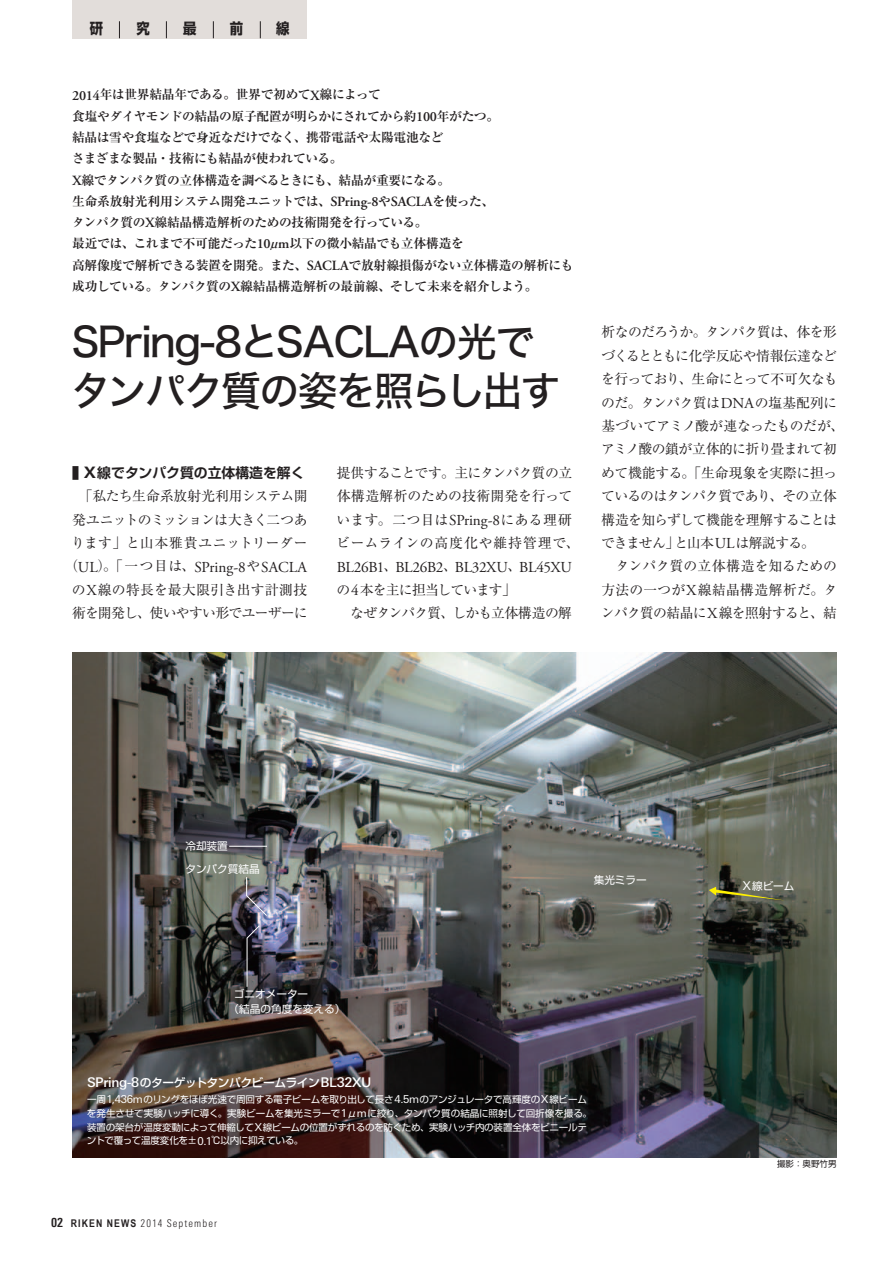
<style>
.page{position:relative;width:893px;height:1263px;background:#fff}
.page>*{position:absolute;margin:0;border:0;box-sizing:border-box;transform-origin:0 0}
.t1{font:40.35px/48.9px "Hira Kaku Std W5";letter-spacing:-.05em;color:#231f20}
.t2{font:15.15px "Adobe Garamond Pro";letter-spacing:-.01em;color:#231f20}
.t3{font:700 14.85px "Shin Go Pr 6";color:#231f20;scale:.9 1}
.t4{font:13.8px/23.4px "Ryumin Pr 6";letter-spacing:-.035em;color:#231f20}
.t5{font:13.8px/23.4px "Ryumin Pr 6";color:#231f20}
.t6{font:13.8px/23.4px "Ryumin Pr 6";letter-spacing:-.06em;color:#231f20}
.t7{font:700 13.8px "Shin Go Pr 6 De";color:#231f20}
.t8{font:700 12.75px/21.3px "Ryumin Pr 6";letter-spacing:-.03em;color:#231f20}
.t9{font:500 11.7px "Shin Go Pr 6";letter-spacing:-.035em;color:#fff}
.t10{font:10.65px/22.4px "Shin Go Pr 6";color:#fff}
.t11{font:300 condensed 10.65px "Linotype Univers";letter-spacing:.1em;color:#231f20}
.t12{font:9.6px/13.8px "Shin Go Pr 6";letter-spacing:-.025em;color:#fff}
.t13{font:8.55px "Shin Go Pr 6";color:#231f20}
.s1{font-family:"Adobe Garamond Pro";font-weight:600;font-size:14.1px}
.s2{font-size:15.9px}
.s3{font-family:"Linotype Univers Basic";font-size:15.75px}
.s4{font-family:"Ryumin Pr 6";font-size:13.8px}
.s5{font-family:"Adobe Garamond Pro";font-size:15.15px}
.s6{font-family:"Linotype Univers Basic";font-size:12.15px}
.s7{font-family:"Linotype Univers Basic";font-size:13.35px}
.s8{font-family:"Linotype Univers Basic";font-size:10.95px}
.s9{font-weight:700;font-size:12.75px}
.s10{font-family:"Arial Narrow";font-weight:700;font-stretch:normal}
</style>
<div class="page">
<img style="left:72px;top:653px;width:765px;height:505px">
<svg style="left:709px;top:887px;width:76px;height:13px"></svg>
<svg style="left:246px;top:925px;width:14px;height:62px"></svg>
<svg style="left:246px;top:876px;width:22px;height:40px"></svg>
<hr style="left:229px;top:846px;width:38px;height:1px;background:#fff">
<div style="left:72px;top:0;width:235px;height:38px;background:#e2ddda"></div>
<svg style="left:119px;top:21px;width:1px;height:17px"></svg>
<svg style="left:166px;top:21px;width:1px;height:17px"></svg>
<svg style="left:213px;top:21px;width:1px;height:17px"></svg>
<svg style="left:260px;top:21px;width:1px;height:17px"></svg>
<p class="t3" style="left:90px;top:17px;width:16px">研</p>
<p class="t3" style="left:136px;top:17px;width:16px">究</p>
<p class="t3" style="left:183px;top:17px;width:16px">最</p>
<p class="t3" style="left:230px;top:17px;width:16px">前</p>
<p class="t3" style="left:276px;top:17px;width:16px">線</p>
<p class="t8" style="left:72px;top:83px;width:503px"><span class="s1">2014</span>年は世界結晶年である。世界で初めて<span class="s1">X</span>線によって<br>食塩やダイヤモンドの結晶の原子配置が明らかにされてから約<span class="s1">100</span>年がたつ。<br>結晶は雪や食塩などで身近なだけでなく、携帯電話や太陽電池など<br>さまざまな製品・技術にも結晶が使われている。<br><span class="s1">X</span>線でタンパク質の立体構造を調べるときにも、結晶が重要になる。<br>生命系放射光利用システム開発ユニットでは、<span class="s1">SPring-8</span>や<span class="s1">SACLA</span>を使った、<br>タンパク質の<span class="s1">X</span>線結晶構造解析のための技術開発を行っている。<br>最近では、これまで不可能だった<span class="s1">10</span>µ<span class="s1">m</span>以下の微小結晶でも立体構造を<br>高解像度で解析できる装置を開発。また、<span class="s1">SACLA</span>で放射線損傷がない立体構造の解析にも成功している。タンパク質の<span class="s1">X</span>線結晶構造解析の最前線、そして未来を紹介しよう。</p>
<h1 class="t1" style="left:71px;top:317px;width:491px">SPring-8とSACLAの光でタンパク質の姿を照らし出す</h1>
<p class="t7" style="left:72px;top:461px;width:234px"><span class="s2">■</span> <span class="s3">X</span>線でタンパク質の立体構造を解く</p>
<p class="t4" style="left:71px;top:484px;width:238px;text-align:center">「私たち生命系放射光利用システム開発ユニットのミッションは大きく二つあります」と山本雅貴ユニットリーダー</p>
<p class="t2" style="left:64px;top:558px;width:244px"><span class="s4">（</span>UL<span class="s4">）。「一つ目は、</span>SPring-8<span class="s4">や</span>SACLA</p>
<p class="t4" style="left:72px;top:577px;width:237px">の<span class="s5">X</span>線の特長を最大限引き出す計測技術を開発し、使いやすい形でユーザーに</p>
<p class="t5" style="left:336px;top:460px;width:245px">提供することです。主にタンパク質の立体構造解析のための技術開発を行っています。二つ目は<span class="s5">SPring-8</span>にある理研ビームラインの高度化や維持管理で、</p>
<p class="t2" style="left:337px;top:558px;width:237px">BL26B1<span class="s4">、</span>BL26B2<span class="s4">、</span>BL32XU<span class="s4">、</span>BL45XU</p>
<p class="t6" style="left:350px;top:577px;width:223px;text-indent:-14px">の<span class="s5">4</span>本を主に担当しています」<br>なぜタンパク質、しかも立体構造の解</p>
<p class="t4" style="left:601px;top:320px;width:245px">析なのだろうか。タンパク質は、体を形づくるとともに化学反応や情報伝達などを行っており、生命にとって不可欠なものだ。タンパク質は<span class="s5">DNA</span>の塩基配列に基づいてアミノ酸が連なったものだが、アミノ酸の鎖が立体的に折り畳まれて初めて機能する。「生命現象を実際に担っているのはタンパク質であり、その立体構造を知らずして機能を理解することはできません」と山本<span class="s5">UL</span>は解説する。</p>
<p class="t4" style="left:601px;top:554px;width:238px;text-align:justify;text-indent:15px">タンパク質の立体構造を知るための方法の一つが<span class="s5">X</span>線結晶構造解析だ。タンパク質の結晶に<span class="s5">X</span>線を照射すると、結</p>
<p class="t10" style="left:185px;top:834px;width:76px">冷却装置<br>タンパク質結晶</p>
<p class="t10" style="left:229px;top:986px;width:118px;line-height:14.9px;text-indent:5px">ゴニオメーター<br>（結晶の角度を変える）</p>
<p class="t10" style="left:594px;top:868px;width:55px">集光ミラー</p>
<p class="t10" style="left:743px;top:874px;width:53px"><span class="s6">X</span>線ビーム</p>
<p class="t9" style="left:87px;top:1073px;width:286px"><span class="s7">SPring-8</span>のターゲットタンパクビームライン<span class="s7">BL32XU</span></p>
<p class="t12" style="left:87px;top:1092px;width:507px">一周<span class="s8">1,436m</span>のリングをほぼ光速で周回する電子ビームを取り出して長さ<span class="s8">4.5m</span>のアンジュレータで高輝度の<span class="s8">X</span>線ビームを発生させて実験ハッチに導く。実験ビームを集光ミラーで<span class="s8">1</span>μ<span class="s8">m</span>に絞り、タンパク質の結晶に照射して回折像を撮る。装置の架台が温度変動によって伸縮して<span class="s8">X</span>線ビームの位置がずれるのを防ぐため、実験ハッチ内の装置全体をビニールテントで覆って温度変化を±<span class="s8">0.1</span>℃以内に抑えている。</p>
<p class="t11" style="left:51px;top:1217px;width:167px"><span class="s9">02</span> <span class="s10">RIKEN NEWS</span> 2014 September</p>
<p class="t13" style="left:777px;top:1157px;width:61px">撮影：奥野竹男</p>
</div>
